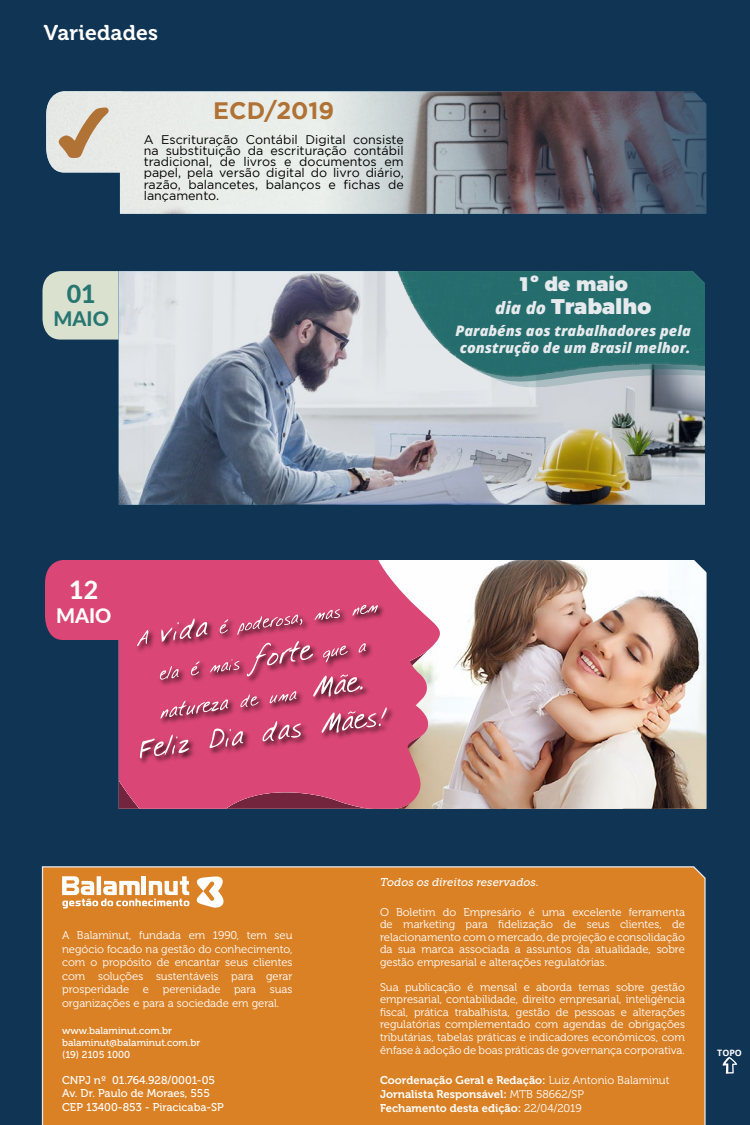
<style>
.page{position:relative;width:750px;height:1125px;background:#103454}
.page>*{position:absolute;margin:0;border:0;box-sizing:border-box;transform-origin:0 0}
.t1{font:800 25px "Lato";color:#277671}
.t2{font:800 25px "Lato";color:#fff}
.t3{font:700 23.75px "Homepage Baukasten";color:#b07235}
.t4{font:900 21.25px "Montserrat";color:#fff}
.t5{font:21.25px "Museo 700";letter-spacing:.01em;color:#fff}
.t6{font:800 20px "Lato";color:#277671}
.t7{font:800 20px "Lato";color:#fff}
.t8{font:900 19.62px "Montserrat";color:#fff}
.t9{font:italic 800 14.5px/17.4px "Open Sans";color:#fff}
.t10{font:12.5px/11.2px "Homepage Baukasten";color:#000;text-align:justify}
.t11{font:11.25px/12.8px "Museo 300";color:#fff;text-align:justify}
.t12{font:11.25px/13.8px "Museo 700";color:#fff}
.t13{font:11.25px/13.5px "Museo 500";color:#fff}
.t14{font:italic 11.25px "Museo Slab 500";color:#fff}
.t15{font:10px/12px "Museo 500";color:#fff}
.t16{font:700 8.75px "Open Sans";color:#fff}
.s1{font-family:"Open Sans";font-weight:800;font-style:italic;font-size:16.88px}
.s2{font-family:"Museo 300"}
</style>
<div class="page">
<div style="left:41px;top:866px;width:665px;height:259px;background:#da8126"></div>
<svg style="left:196px;top:876px;width:28px;height:32px"></svg>
<svg style="left:62px;top:876px;width:127px;height:32px;background:#eab885"></svg>
<img style="left:46px;top:91px;width:660px;height:123px">
<svg style="left:42px;top:271px;width:77px;height:69px;background:#d0dac9"></svg>
<img style="left:119px;top:271px;width:586px;height:234px">
<img style="left:374px;top:271px;width:331px;height:120px">
<svg style="left:397px;top:271px;width:13px;height:111px"></svg>
<svg style="left:410px;top:271px;width:295px;height:116px;background:#447f80"></svg>
<svg style="left:723px;top:1057px;width:14px;height:17px"></svg>
<svg style="left:59px;top:108px;width:50px;height:50px;background:#d4c0a9"></svg>
<img style="left:440px;top:560px;width:266px;height:249px">
<svg style="left:432px;top:560px;width:8px;height:249px;background:#ebddd8"></svg>
<svg style="left:45px;top:560px;width:387px;height:249px;background:#b94c74"></svg>
<h3 class="t5" style="left:44px;top:21px;width:116px">Variedades</h3>
<h1 class="t1" style="left:67px;top:275px;width:30px">01</h1>
<h3 class="t6" style="left:54px;top:304px;width:57px">MAIO</h3>
<h2 class="t3" style="left:213px;top:96px;width:122px">ECD/2019</h2>
<p class="t10" style="left:144px;top:133px;width:262px">A Escrituração Contábil Digital consiste na substituição da escrituração contábil tradicional, de livros e documentos em papel, pela versão digital do livro diário, razão, balancetes, balanços e fichas de lançamento.</p>
<h3 class="t8" style="left:518px;top:267px;width:111px">1º de maio</h3>
<h3 class="t4" style="left:495px;top:288px;width:158px"><span class="s1">dia do</span> Trabalho</h3>
<p class="t9" style="left:455px;top:321px;width:237px">Parabéns aos trabalhadores pela construção de um Brasil melhor.</p>
<h1 class="t2" style="left:69px;top:571px;width:30px">12</h1>
<h3 class="t7" style="left:56px;top:600px;width:57px">MAIO</h3>
<p class="t11" style="left:62px;top:929px;width:232px;line-height:13.5px">A Balaminut, fundada em 1990, tem seu negócio focado na gestão do conhecimento, com o propósito de encantar seus clientes com soluções sustentáveis para gerar prosperidade e perenidade para suas organizações e para a sociedade em geral.</p>
<p class="t15" style="left:62px;top:1025px;width:140px">www.balaminut.com.br balaminut@balaminut.com.br (19) 2105 1000</p>
<p class="t13" style="left:62px;top:1073px;width:163px">CNPJ nº 01.764.928/0001-05<br>Av. Dr. Paulo de Moraes, 555<br>CEP 13400-853 - Piracicaba-SP</p>
<p class="t14" style="left:380px;top:876px;width:160px">Todos os direitos reservados.</p>
<p class="t11" style="left:380px;top:906px;width:307px">O Boletim do Empresário é uma excelente ferramenta de marketing para fidelização de seus clientes, de relacionamento com o mercado, de projeção e consolidação da sua marca associada a assuntos da atualidade, sobre gestão empresarial e alterações regulatórias.</p>
<p class="t11" style="left:380px;top:981px;width:307px">Sua publicação é mensal e aborda temas sobre gestão empresarial, contabilidade, direito empresarial, inteligência fiscal, prática trabalhista, gestão de pessoas e alterações regulatórias complementado com agendas de obrigações tributárias, tabelas práticas e indicadores econômicos, com ênfase à adoção de boas práticas de governança corporativa.</p>
<p class="t12" style="left:380px;top:1073px;width:291px">Coordenação Geral e Redação: <span class="s2">Luiz Antonio Balaminut<br></span>Jornalista Responsável: <span class="s2">MTB 58662/SP<br></span>Fechamento desta edição: <span class="s2">22/04/2019</span></p>
<p class="t16" style="left:717px;top:1046px;width:26px">TOPO</p>
</div>
